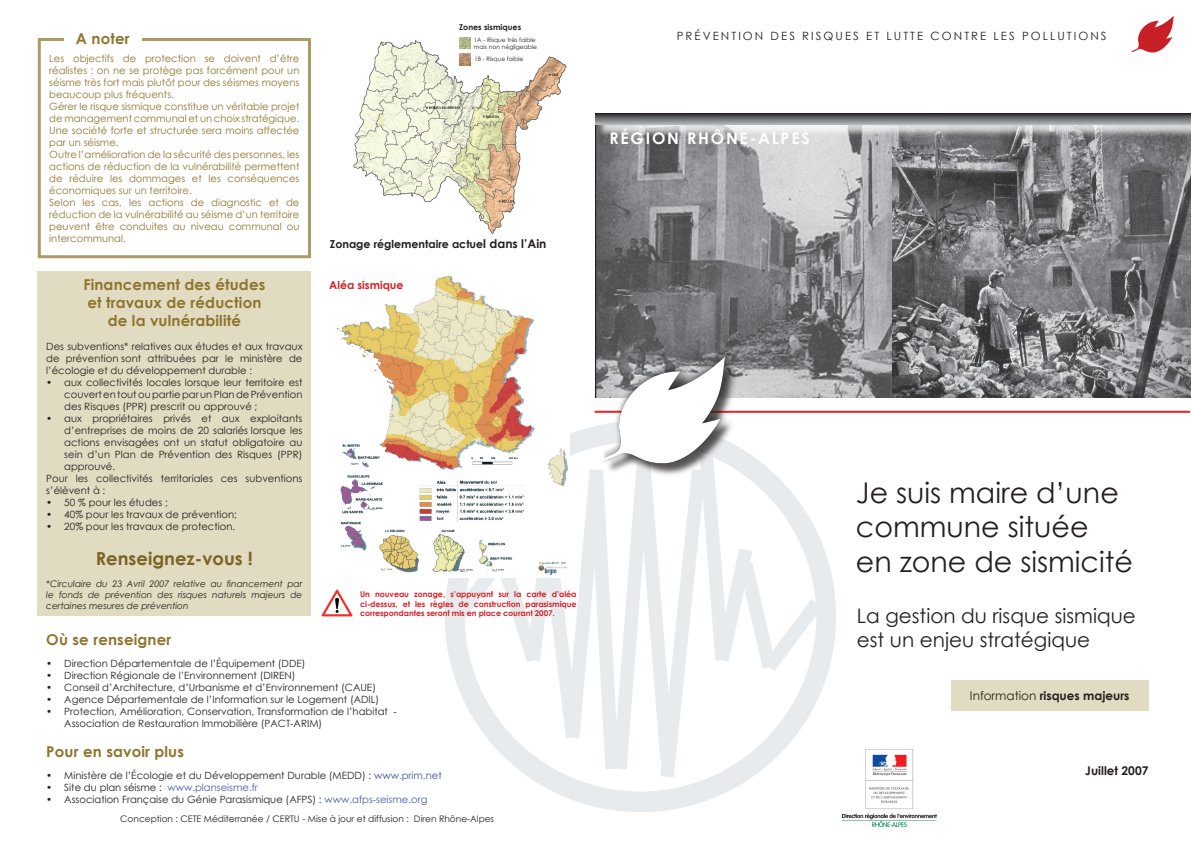
<style>
.page{position:relative;width:1191px;height:842px;background:#fff}
.page>*{position:absolute;margin:0;border:0;box-sizing:border-box;transform-origin:0 0}
.t1{font:28.5px/34.2px "Century Gothic";color:#231f20}
.t2{font:20px/24px "Century Gothic";color:#231f20}
.t3{font:700 18px "Century Gothic";color:#7a6425}
.t4{font:700 16px "Century Gothic";letter-spacing:.11em;color:#fff}
.t5{font:700 15px/18px "Century Gothic";letter-spacing:.01em;color:#8e752f;text-align:center}
.t6{font:700 12px "Century Gothic";color:#231f20}
.t7{font:11.4px "Century Gothic";letter-spacing:.18em;color:#231f20}
.t8{font:700 11px "Century Gothic";color:#231f20}
.t9{font:700 11px "Century Gothic";color:#d1232a}
.t10{font:10px/12px "Century Gothic";color:#231f20;text-align:justify}
.t11{font:10px/12px "Century Gothic";color:#8e752f}
.t12{font:italic 9px/10.8px "Century Gothic";color:#231f20;text-align:justify}
.t13{font:9px "Century Gothic";color:#231f20}
.t14{font:700 8px/9.6px "Century Gothic";letter-spacing:-.01em;color:#d1232a;text-align:justify}
.t15{font:700 8px "Century Gothic";color:#231f20}
.t16{font:6px/7.2px "Century Gothic";color:#231f20}
.s1{font-size:12px}
.s2{color:#3853a3}
.s3{color:#4c5ba8}
.s4{font-weight:400}
</style>
<div class="page">
<img style="left:1131px;top:16px;width:43px;height:37px">
<img style="left:445px;top:424px;width:391px;height:388px">
<div style="left:951px;top:680px;width:197px;height:31px;background:#e1dbc1"></div>
<img style="left:595px;top:125px;width:297px;height:273px">
<svg style="left:892px;top:137px;width:298px;height:261px;background:#77787b"></svg>
<img style="left:842px;top:749px;width:94px;height:78px">
<hr style="left:594px;top:411px;width:596px;height:2px;background:#eb2125">
<div style="left:596px;top:114px;width:595px;height:23px;background:#fff;opacity:.75"></div>
<svg style="left:595px;top:113px;width:596px;height:12px;background:#707173"></svg>
<div style="left:605px;top:355px;width:135px;height:122px;background:#231f20;opacity:.75"></div>
<img style="left:604px;top:352px;width:124px;height:118px">
<div style="left:38px;top:38px;width:273px;height:220px;border:3px solid #ad9b66"></div>
<div style="left:64px;top:26px;width:78px;height:24px;background:#fff"></div>
<div style="left:38px;top:271px;width:273px;height:345px;background:#e1dbc1"></div>
<img style="left:353px;top:37px;width:214px;height:197px">
<div style="left:474px;top:34px;width:66px;height:18px;background:#fff"></div>
<svg style="left:459px;top:38px;width:12px;height:27px"></svg>
<div style="left:474px;top:54px;width:64px;height:10px;background:#fff"></div>
<img style="left:321px;top:589px;width:31px;height:27px">
<img style="left:337px;top:275px;width:233px;height:302px">
<h3 class="t5" style="left:76px;top:29px;width:55px">A noter</h3>
<p class="t11" style="left:49px;top:52px;width:252px">Les objectifs de protection se doivent d’être réalistes : on ne se protège pas forcément pour un séisme très fort mais plutôt pour des séismes moyens beaucoup plus fréquents.<br>Gérer le risque sismique constitue un véritable projet de management communal et un choix stratégique.<br>Une société forte et structurée sera moins affectée par un séisme.<br>Outre l’amélioration de la sécurité des personnes, les actions de réduction de la vulnérabilité permettent de réduire les dommages et les conséquences économiques sur un territoire.<br>Selon les cas, les actions de diagnostic et de réduction de la vulnérabilité au séisme d’un territoire peuvent être conduites au niveau communal ou intercommunal.</p>
<h3 class="t5" style="left:83px;top:275px;width:183px">Financement des études et travaux de réduction de la vulnérabilité</h3>
<p class="t10" style="left:46px;top:340px;width:258px">Des subventions* relatives aux études et aux travaux de prévention sont attribuées par le ministère de l’écologie et du développement durable :</p>
<p class="t10" style="left:64px;top:376px;width:240px">aux collectivités locales lorsque leur territoire est</p>
<p class="t10" style="left:64px;top:388px;width:240px">couvert en tout ou partie par un Plan de Prévention</p>
<p class="t10" style="left:64px;top:400px;width:195px">des Risques (PPR) prescrit ou approuvé ;</p>
<p class="t10" style="left:64px;top:412px;width:240px">aux propriétaires privés et aux exploitants</p>
<p class="t10" style="left:64px;top:424px;width:240px">d’entreprises de moins de 20 salariés lorsque les</p>
<p class="t10" style="left:64px;top:436px;width:240px">actions envisagées ont un statut obligatoire au</p>
<p class="t10" style="left:64px;top:448px;width:240px">sein d’un Plan de Prévention des Risques (PPR)</p>
<p class="t10" style="left:64px;top:460px;width:52px">approuvé.</p>
<p class="t10" style="left:46px;top:472px;width:258px">Pour les collectivités territoriales ces subventions</p>
<p class="t10" style="left:46px;top:484px;width:61px">s’élèvent à :</p>
<p class="t10" style="left:64px;top:496px;width:105px">50 % pour les études ;</p>
<p class="t10" style="left:64px;top:508px;width:174px">40% pour les travaux de prévention;</p>
<p class="t10" style="left:64px;top:520px;width:172px">20% pour les travaux de protection.</p>
<h3 class="t3" style="left:96px;top:544px;width:158px">Renseignez-vous !</h3>
<p class="t12" style="left:46px;top:579px;width:258px">*Circulaire du 23 Avril 2007 relative au financement par le fonds de prévention des risques naturels majeurs de certaines mesures de prévention</p>
<p class="t10" style="left:46px;top:376px;width:8px">•</p>
<p class="t10" style="left:46px;top:412px;width:8px">•</p>
<p class="t10" style="left:46px;top:496px;width:8px">• • •</p>
<p class="t15" style="left:459px;top:21px;width:63px">Zones sismiques</p>
<p class="t16" style="left:474px;top:36px;width:65px">1A - Risque très faible mais non négligeable</p>
<p class="t16" style="left:474px;top:56px;width:50px">1B - Risque faible</p>
<p class="t8" style="left:330px;top:236px;width:218px">Zonage réglementaire actue<span class="s1">l dans l’Ain</span></p>
<p class="t9" style="left:329px;top:277px;width:76px">Aléa sismique</p>
<p class="t14" style="left:360px;top:589px;width:218px">Un nouveau zonage, s’appuyant sur la carte d’aléa ci-dessus, et les règles de construction parasismique correspondantes seront mis en place courant 2007.</p>
<h3 class="t5" style="left:46px;top:630px;width:126px">Où se renseigner</h3>
<p class="t10" style="left:64px;top:657px;width:334px;text-align:left">Direction Départementale de l’Équipement (DDE)<br>Direction Régionale de l’Environnement (DIREN)<br>Conseil d’Architecture, d’Urbanisme et d’Environnement (CAUE)<br>Agence Départementale de l’Information sur le Logement (ADIL)<br>Protection, Amélioration, Conservation, Transformation de l’habitat - Association de Restauration Immobilière (PACT-ARIM)</p>
<h3 class="t5" style="left:46px;top:742px;width:139px">Pour en savoir plus</h3>
<p class="t10" style="left:64px;top:769px;width:379px;text-align:left">Ministère de l’Écologie et du Développement Durable (MEDD) : <span class="s2">www.prim.net<br></span>Site du plan séisme : <span class="s3">www.planseisme.fr<br></span>Association Française du Génie Parasismique (AFPS) : <span class="s3">www.afps-seisme.org</span></p>
<p class="t10" style="left:46px;top:657px;width:8px">• • • • •</p>
<p class="t10" style="left:46px;top:769px;width:8px">• • •</p>
<p class="t13" style="left:120px;top:812px;width:375px">Conception : CETE Méditerranée / CERTU - Mise à jour et diffusion : Diren Rhône-Alpes</p>
<p class="t7" style="left:677px;top:28px;width:431px">PRÉVENTION DES RISQUES ET LUTTE CONTRE LES POLLUTIONS</p>
<h3 class="t4" style="left:609px;top:126px;width:202px">RÉGION RHÔNE-ALPES</h3>
<h1 class="t1" style="left:856px;top:475px;width:278px">Je suis maire d’une commune située<br>en zone de sismicité</h1>
<h2 class="t2" style="left:857px;top:603px;width:280px">La gestion du risque sismique est un enjeu stratégique</h2>
<p class="t6" style="left:970px;top:686px;width:161px"><span class="s4">Information</span> risques majeurs</p>
<p class="t6" style="left:1085px;top:762px;width:65px">Juillet 2007</p>
</div>
